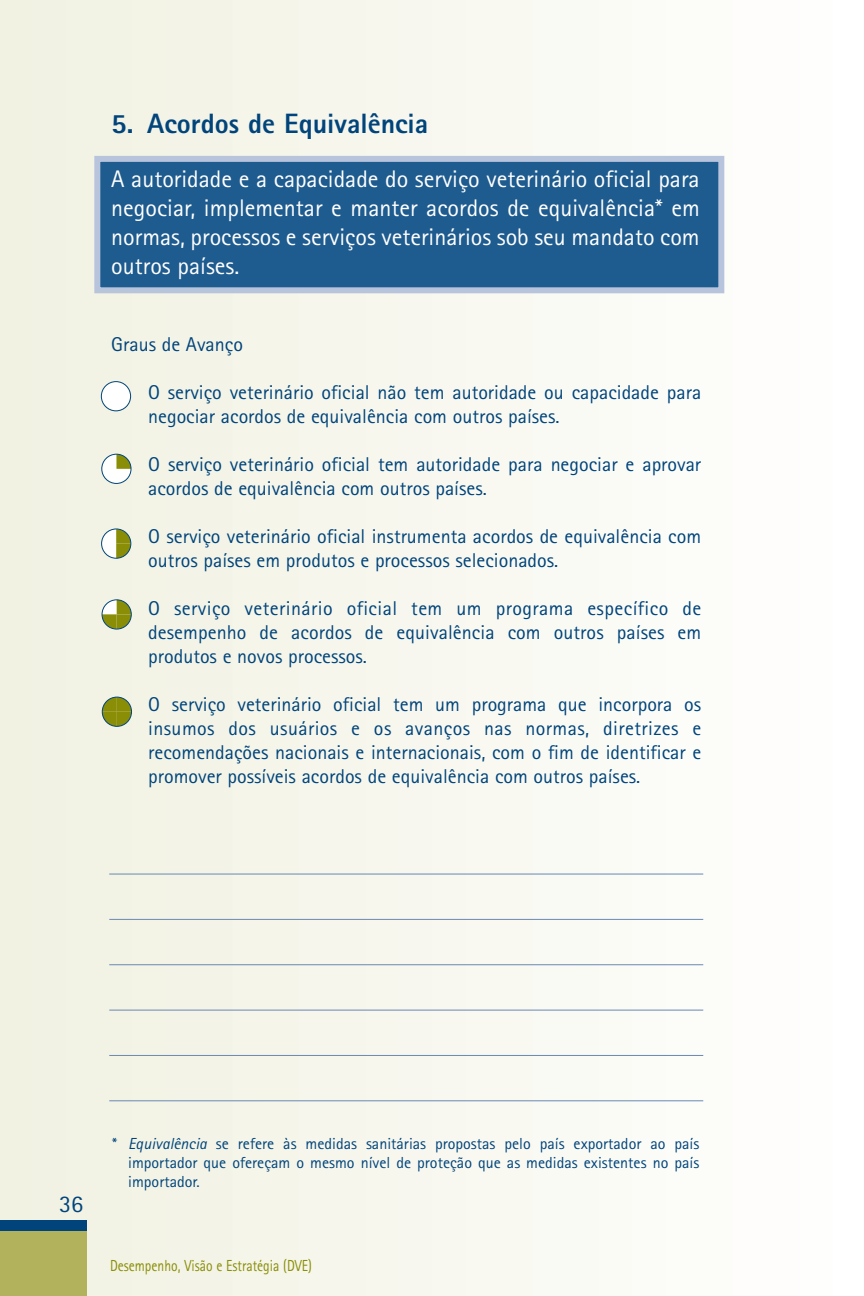
<style>
.page{position:relative;width:864px;height:1296px;background:#fff}
.page>*{position:absolute;margin:0;border:0;box-sizing:border-box;transform-origin:0 0}
.t1{font:800 28px "Rotis Sans Serif";color:#00447b}
.t2{font:24px/28.8px "Rotis Sans Serif";color:#fff;text-align:justify}
.t3{font:24px "Rotis Sans Serif";color:#00447b}
.t4{font:20px/24px "Rotis Sans Serif";color:#00447b}
.t5{font:16px/19.2px "Rotis Sans Serif";color:#00447b;text-align:justify}
.t6{font:16px "Rotis Sans Serif";color:#8a8d06;scale:.85 1}
.s1{font-style:italic}
</style>
<div class="page">
<div style="left:0;top:0;width:37px;height:1296px;background:#f1f2e2"></div>
<div style="left:29px;top:0;width:41px;height:1296px;background:#f1f2e3"></div>
<div style="left:62px;top:0;width:41px;height:1296px;background:#f2f3e4"></div>
<div style="left:95px;top:0;width:42px;height:1296px;background:#f2f3e4"></div>
<div style="left:129px;top:0;width:41px;height:1296px;background:#f3f4e6"></div>
<div style="left:162px;top:0;width:41px;height:1296px;background:#f3f4e7"></div>
<div style="left:195px;top:0;width:42px;height:1296px;background:#f3f4e7"></div>
<div style="left:229px;top:0;width:41px;height:1296px;background:#f5f5e9"></div>
<div style="left:262px;top:0;width:41px;height:1296px;background:#f5f5ea"></div>
<div style="left:295px;top:0;width:42px;height:1296px;background:#f6f6ec"></div>
<div style="left:329px;top:0;width:41px;height:1296px;background:#f6f6ec"></div>
<div style="left:362px;top:0;width:41px;height:1296px;background:#f7f7ee"></div>
<div style="left:395px;top:0;width:42px;height:1296px;background:#f7f7ef"></div>
<div style="left:429px;top:0;width:41px;height:1296px;background:#f8f8f0"></div>
<div style="left:462px;top:0;width:41px;height:1296px;background:#f9f9f1"></div>
<div style="left:495px;top:0;width:42px;height:1296px;background:#f9f9f2"></div>
<div style="left:529px;top:0;width:41px;height:1296px;background:#fafaf4"></div>
<div style="left:562px;top:0;width:41px;height:1296px;background:#fafaf5"></div>
<div style="left:595px;top:0;width:42px;height:1296px;background:#fbfbf6"></div>
<div style="left:629px;top:0;width:41px;height:1296px;background:#fbfbf7"></div>
<div style="left:662px;top:0;width:41px;height:1296px;background:#fcfcf9"></div>
<div style="left:695px;top:0;width:42px;height:1296px;background:#fcfcf9"></div>
<div style="left:729px;top:0;width:41px;height:1296px;background:#fefdfb"></div>
<div style="left:0;top:1221px;width:87px;height:12px;background:#00447b"></div>
<div style="left:0;top:1231px;width:87px;height:65px;background:#b2b25d"></div>
<div style="left:97px;top:159px;width:624px;height:131px;background:#1e5b8f"></div>
<div style="left:94px;top:156px;width:630px;height:137px;border:6px solid #b8c4dc"></div>
<hr style="left:109px;top:874px;width:594px;height:1px;background:#6988b2">
<hr style="left:109px;top:919px;width:594px;height:1px;background:#6988b2">
<hr style="left:109px;top:964px;width:594px;height:1px;background:#6988b2">
<hr style="left:109px;top:1010px;width:594px;height:1px;background:#6988b2">
<hr style="left:109px;top:1055px;width:594px;height:1px;background:#6988b2">
<hr style="left:109px;top:1100px;width:594px;height:1px;background:#6988b2">
<div style="left:101px;top:381px;width:29px;height:30px;background:#fff;border-radius:50%"></div>
<div style="left:101px;top:381px;width:30px;height:30px;border:1px solid #00447b;border-radius:50%"></div>
<div style="left:102px;top:454px;width:29px;height:29px;background:#fff;border-radius:50%"></div>
<svg style="left:116px;top:454px;width:15px;height:15px"></svg>
<div style="left:102px;top:454px;width:29px;height:30px;border:1px solid #00447b;border-radius:50%"></div>
<div style="left:102px;top:529px;width:29px;height:29px;background:#fff;border-radius:50%"></div>
<svg style="left:116px;top:529px;width:15px;height:29px"></svg>
<div style="left:101px;top:529px;width:30px;height:29px;border:1px solid #00447b;border-radius:50%"></div>
<svg style="left:102px;top:600px;width:29px;height:29px"></svg>
<div style="left:102px;top:600px;width:30px;height:29px;border:1px solid #00447b;border-radius:50%"></div>
<svg style="left:102px;top:697px;width:29px;height:28px"></svg>
<div style="left:102px;top:697px;width:30px;height:30px;border:1px solid #00447b;border-radius:50%"></div>
<h1 class="t1" style="left:111px;top:113px;width:319px">5. Acordos de Equivalência</h1>
<p class="t2" style="left:111px;top:167px;width:590px">A autoridade e a capacidade do serviço veterinário oficial para negociar, implementar e manter acordos de equivalência* em normas, processos e serviços veterinários sob seu mandato com outros países.</p>
<p class="t4" style="left:111px;top:335px;width:133px">Graus de Avanço</p>
<p class="t4" style="left:148px;top:383px;width:555px">O serviço veterinário oficial não tem autoridade ou capacidade para negociar acordos de equivalência com outros países.</p>
<p class="t4" style="left:148px;top:455px;width:555px">O serviço veterinário oficial tem autoridade para negociar e aprovar acordos de equivalência com outros países.</p>
<p class="t4" style="left:148px;top:527px;width:555px">O serviço veterinário oficial instrumenta acordos de equivalência com outros países em produtos e processos selecionados.</p>
<p class="t4" style="left:148px;top:599px;width:555px;text-align:justify">O serviço veterinário oficial tem um programa específico de desempenho de acordos de equivalência com outros países em produtos e novos processos.</p>
<p class="t4" style="left:148px;top:695px;width:555px;text-align:justify">O serviço veterinário oficial tem um programa que incorpora os insumos dos usuários e os avanços nas normas, diretrizes e recomendações nacionais e internacionais, com o fim de identificar e promover possíveis acordos de equivalência com outros países.</p>
<p class="t3" style="left:59px;top:1196px;width:26px">36</p>
<p class="t5" style="left:128px;top:1135px;width:573px;text-indent:-16px">* <span class="s1">Equivalência</span> se refere às medidas sanitárias propostas pelo país exportador ao país importador que ofereçam o mesmo nível de proteção que as medidas existentes no país importador.</p>
<p class="t6" style="left:110px;top:1260px;width:239px">Desempenho, Visão e Estratégia (DVE)</p>
</div>
